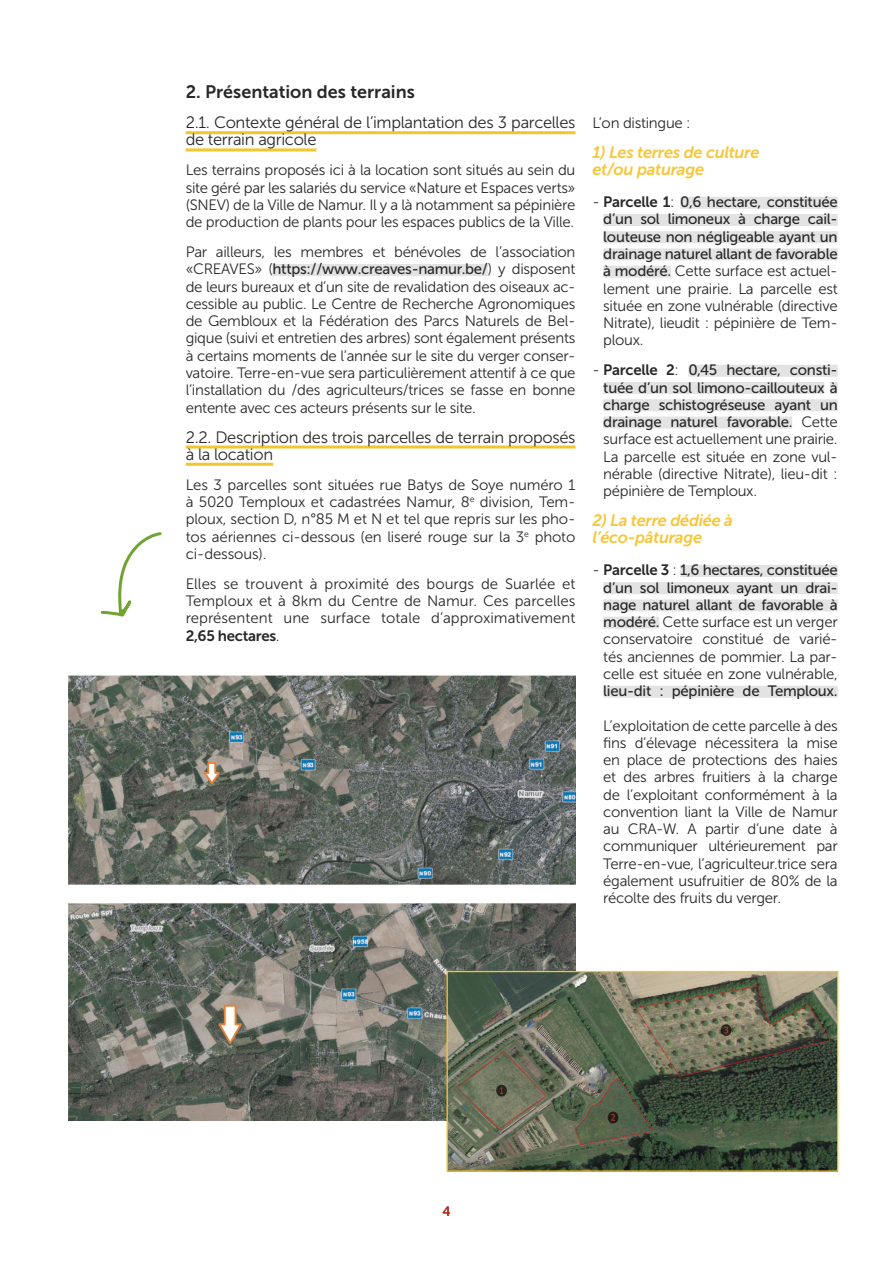
<style>
.page{position:relative;width:893px;height:1263px;background:#fff}
.page>*{position:absolute;margin:0;border:0;box-sizing:border-box;transform-origin:0 0}
.t1{font:18px "Museo Sans 700";color:#282827}
.t2{font:16.5px/17.2px "Museo Sans 300";letter-spacing:-.02em;color:#282827}
.t3{font:italic 16.5px/17.2px "Museo Sans 700";letter-spacing:-.02em;color:#f6c73c}
.t4{font:15px/17.2px "Museo Sans 300";letter-spacing:-.02em;color:#282827;text-align:justify}
.t5{font:15px/17.2px "Museo Sans 500";letter-spacing:-.02em;color:#282827;text-align:justify}
.t6{font:15px "Museo Sans 700";letter-spacing:-.02em;color:#282827}
.t7{font:13.5px "Museo Sans 500";color:#b12c1e}
.s1{font-family:"Museo Sans 300"}
.s2{font-family:"Museo Sans 700"}
.s3{font-family:"Museo Sans 500"}
</style>
<div class="page">
<img style="left:68px;top:675px;width:507px;height:446px">
<svg style="left:100px;top:532px;width:62px;height:85px"></svg>
<img style="left:448px;top:973px;width:388px;height:197px">
<div style="left:446px;top:971px;width:392px;height:201px;border:1px solid #f5c52d"></div>
<hr style="left:186px;top:131px;width:389px;height:3px;background:#f5c52d">
<hr style="left:186px;top:148px;width:130px;height:3px;background:#f5c52d">
<div style="left:273px;top:264px;width:215px;height:12px;background:#e3e3e3"></div>
<hr style="left:186px;top:445px;width:389px;height:3px;background:#f5c52d">
<hr style="left:186px;top:463px;width:87px;height:3px;background:#f5c52d">
<div style="left:680px;top:197px;width:158px;height:12px;background:#e3e3e3"></div>
<div style="left:603px;top:214px;width:235px;height:12px;background:#e3e3e3"></div>
<div style="left:603px;top:231px;width:235px;height:12px;background:#e3e3e3"></div>
<div style="left:603px;top:248px;width:235px;height:12px;background:#e3e3e3"></div>
<div style="left:603px;top:266px;width:68px;height:12px;background:#e3e3e3"></div>
<div style="left:688px;top:365px;width:150px;height:12px;background:#e3e3e3"></div>
<div style="left:603px;top:382px;width:221px;height:12px;background:#e3e3e3"></div>
<div style="left:830px;top:382px;width:8px;height:12px;background:#e3e3e3"></div>
<div style="left:603px;top:399px;width:235px;height:12px;background:#e3e3e3"></div>
<div style="left:603px;top:416px;width:189px;height:12px;background:#e3e3e3"></div>
<div style="left:680px;top:565px;width:158px;height:12px;background:#e3e3e3"></div>
<div style="left:603px;top:582px;width:235px;height:12px;background:#e3e3e3"></div>
<div style="left:603px;top:599px;width:235px;height:12px;background:#e3e3e3"></div>
<div style="left:603px;top:617px;width:56px;height:12px;background:#e3e3e3"></div>
<div style="left:603px;top:686px;width:235px;height:12px;background:#e3e3e3"></div>
<p class="t1" style="left:186px;top:82px;width:231px">2. Présentation des terrains</p>
<p class="t2" style="left:186px;top:114px;width:391px">2.1. Contexte général de l’implantation des 3 parcelles de terrain agricole</p>
<p class="t4" style="left:186px;top:162px;width:391px">Les terrains proposés ici à la location sont situés au sein du site géré par les salariés du service «Nature et Espaces verts » (SNEV) de la Ville de Namur. Il y a là notamment sa pépinière de production de plants pour les espaces publics de la Ville.</p>
<p class="t4" style="left:186px;top:244px;width:391px">Par ailleurs, les membres et bénévoles de l’association</p>
<p class="t5" style="left:186px;top:261px;width:391px"><span class="s1">« CREAVES » (</span>https://www.creaves-namur.be/<span class="s1">) y disposent</span></p>
<p class="t4" style="left:186px;top:278px;width:391px">de leurs bureaux et d’un site de revalidation des oiseaux ac&shy;cessible au public. Le Centre de Recherche Agronomiques de Gembloux et la Fédération des Parcs Naturels de Bel&shy;gique (suivi et entretien des arbres) sont également présents à certains moments de l’année sur le site du verger conser&shy;vatoire. Terre-en-vue sera particulièrement attentif à ce que l’installation du /des agriculteurs/trices se fasse en bonne entente avec ces acteurs présents sur le site.</p>
<p class="t2" style="left:186px;top:428px;width:391px">2.2. Description des trois parcelles de terrain proposés à la location</p>
<p class="t4" style="left:186px;top:476px;width:391px">Les 3 parcelles sont situées rue Batys de Soye numéro 1 à 5020 Temploux et cadastrées Namur, 8<sup>e</sup> division, Tem&shy;ploux, section D, n°85 M et N et tel que repris sur les pho&shy;tos aériennes ci-dessous (en liseré rouge sur la 3<sup>e</sup> photo ci-dessous).</p>
<p class="t4" style="left:186px;top:575px;width:391px">Elles se trouvent à proximité des bourgs de Suarlée et Temploux et à 8km du Centre de Namur. Ces parcelles représentent une surface totale d’approximativement</p>
<p class="t6" style="left:186px;top:627px;width:95px">2,65 hectares<span class="s1">.</span></p>
<p class="t4" style="left:592px;top:114px;width:100px">L’on distingue :</p>
<p class="t3" style="left:592px;top:143px;width:169px">1) Les terres de culture et/ou paturage</p>
<p class="t5" style="left:603px;top:193px;width:236px;text-indent:-11px"><span class="s1">-</span> <span class="s2">Parcelle 1</span> <span class="s1">:</span> 0,6 hectare, constituée d’un sol limoneux à charge cail&shy;louteuse non négligeable ayant un drainage naturel allant de favorable</p>
<p class="t4" style="left:603px;top:263px;width:236px"><span class="s3">à modéré.</span> Cette surface est actuel&shy;lement une prairie. La parcelle est située en zone vulnérable (directive Nitrate), lieudit : pépinière de Tem&shy;ploux.</p>
<p class="t5" style="left:603px;top:361px;width:236px;text-indent:-11px"><span class="s1">-</span> <span class="s2">Parcelle 2</span> <span class="s1">:</span> 0,45 hectare, consti&shy;tuée d’un sol limono-caillouteux à charge schistogréseuse ayant un drainage naturel favorable. <span class="s1">Cette</span></p>
<p class="t4" style="left:603px;top:431px;width:236px">surface est actuellement une prairie.<br>La parcelle est située en zone vul&shy;nérable (directive Nitrate), lieu-dit : pépinière de Temploux.</p>
<p class="t3" style="left:592px;top:512px;width:142px">2) La terre dédiée à l’éco-pâturage</p>
<p class="t5" style="left:603px;top:562px;width:236px;text-indent:-11px"><span class="s1">-</span> <span class="s2">Parcelle 3</span> <span class="s1">:</span> 1,6 hectares, constituée d’un sol limoneux ayant un drai&shy;nage naturel allant de favorable à</p>
<p class="t4" style="left:603px;top:613px;width:236px"><span class="s3">modéré.</span> Cette surface est un verger conservatoire constitué de varié&shy;tés anciennes de pommier. La par&shy;celle est située en zone vulnérable,</p>
<p class="t5" style="left:603px;top:682px;width:236px">lieu-dit : pépinière de Temploux.</p>
<p class="t4" style="left:603px;top:717px;width:236px">L’exploitation de cette parcelle à des fins d’élevage nécessitera la mise en place de protections des haies et des arbres fruitiers à la charge de l’exploitant conformément à la convention liant la Ville de Namur au CRA-W. A partir d’une date à communiquer ultérieurement par Terre-en-vue, l’agriculteur.trice sera également usufruitier de 80% de la récolte des fruits du verger.</p>
<p class="t7" style="left:442px;top:1204px;width:10px">4</p>
</div>
